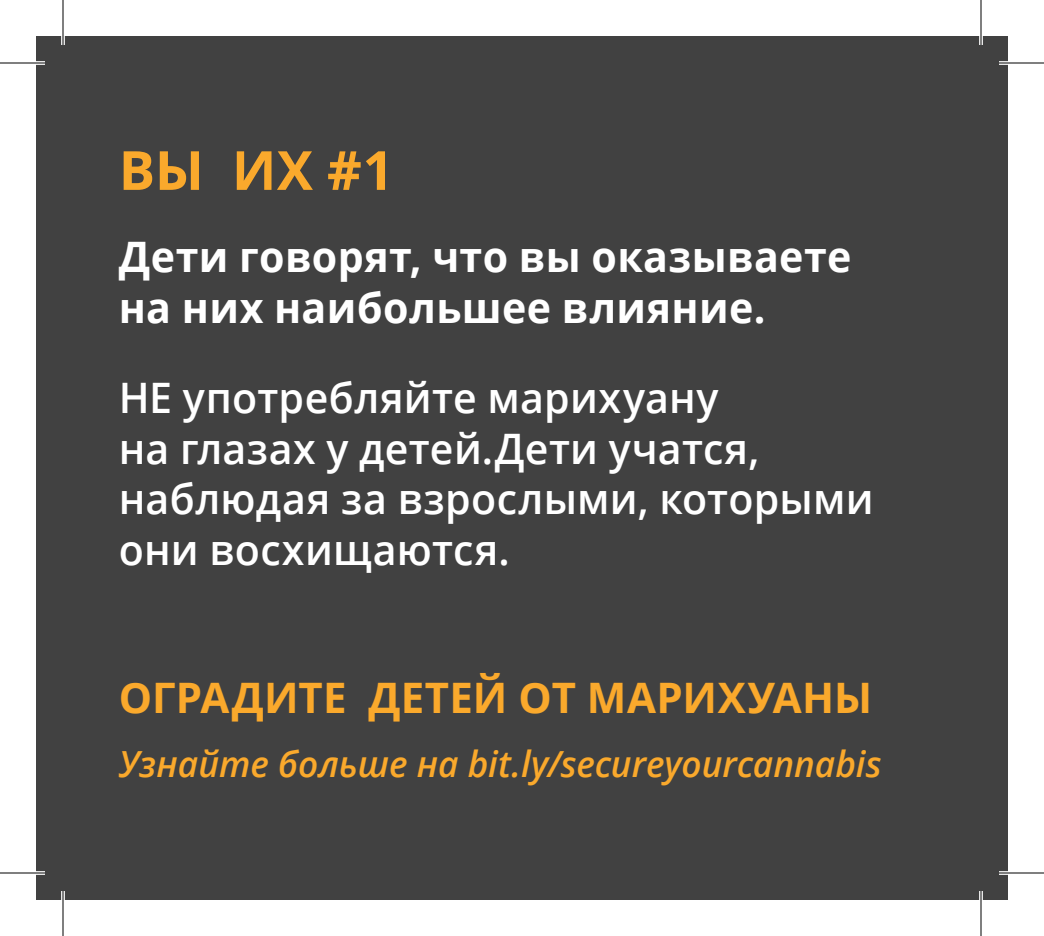
<style>
.page{position:relative;width:1044px;height:936px;background:#fff}
.page>*{position:absolute;margin:0;border:0;box-sizing:border-box;transform-origin:0 0}
.t1{font:700 54px "Open Sans";color:#faa92c}
.t2{font:600 42px/50.4px "Open Sans";letter-spacing:.005em;color:#fff}
.t3{font:700 42px/50.4px "Open Sans";letter-spacing:.01em;color:#fff}
.t4{font:700 42px "Open Sans";letter-spacing:.005em;color:#faa92c}
.t5{font:italic 600 36px "Open Sans";color:#faa92c}
</style>
<div class="page">
<div style="left:36px;top:36px;width:972px;height:864px;background:#414141"></div>
<svg style="left:36px;top:61px;width:9px;height:4px"></svg>
<svg style="left:999px;top:61px;width:9px;height:4px"></svg>
<svg style="left:36px;top:871px;width:9px;height:4px"></svg>
<svg style="left:999px;top:871px;width:9px;height:4px"></svg>
<svg style="left:61px;top:36px;width:4px;height:9px"></svg>
<svg style="left:61px;top:891px;width:4px;height:9px"></svg>
<svg style="left:979px;top:36px;width:4px;height:9px"></svg>
<svg style="left:979px;top:891px;width:4px;height:9px"></svg>
<hr style="left:0;top:62px;width:45px;height:2px;background:#000">
<hr style="left:999px;top:62px;width:45px;height:2px;background:#000">
<hr style="left:0;top:872px;width:45px;height:2px;background:#000">
<hr style="left:999px;top:872px;width:45px;height:2px;background:#000">
<hr style="left:62px;top:0;width:2px;height:45px;background:#000">
<hr style="left:62px;top:891px;width:2px;height:45px;background:#000">
<hr style="left:980px;top:0;width:2px;height:45px;background:#000">
<hr style="left:980px;top:891px;width:2px;height:45px;background:#000">
<p class="t1" style="left:119px;top:132px;width:276px">ВЫ ИХ #1</p>
<p class="t3" style="left:119px;top:231px;width:734px">Дети говорят, что вы оказываете на них наибольшее влияние.</p>
<p class="t2" style="left:119px;top:372px;width:756px">НЕ употребляйте марихуану<br>на глазах у детей.Дети учатся, наблюдая за взрослыми, которыми они восхищаются.</p>
<p class="t4" style="left:119px;top:668px;width:755px">ОГРАДИТЕ ДЕТЕЙ ОТ МАРИХУАНЫ</p>
<p class="t5" style="left:119px;top:739px;width:764px">Узнайте больше на bit.ly/secureyourcannabis</p>
</div>
